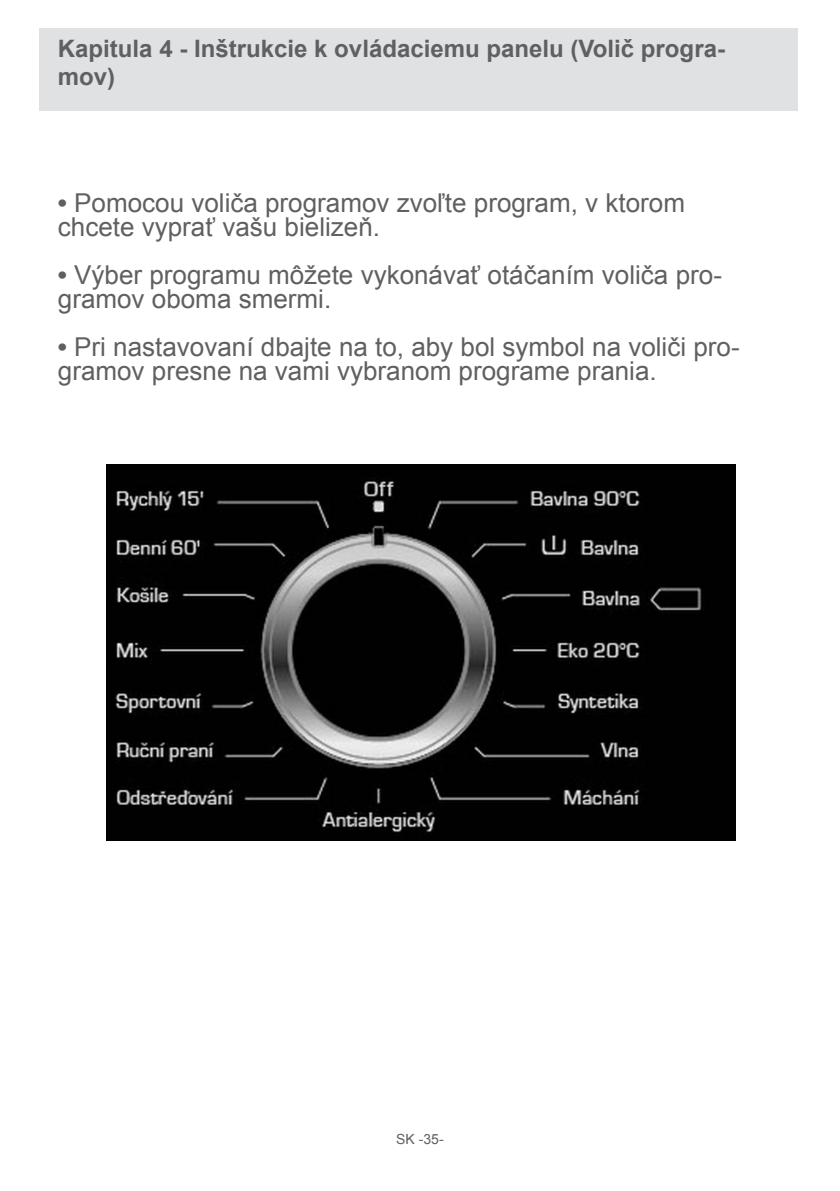
<style>
.page{position:relative;width:840px;height:1191px;background:#fff}
.page>*{position:absolute;margin:0;border:0;box-sizing:border-box;transform-origin:0 0}
.t1{font:26px/24px "Arial";color:#5f6062}
.t2{font:700 24px/28.8px "Arial";color:#5f6062}
.t3{font:14px "Arial";color:#5f6062}
.s1{font-weight:700}
</style>
<div class="page">
<div style="left:40px;top:28px;width:757px;height:83px;background:#e0e1e3"></div>
<img style="left:106px;top:464px;width:628px;height:376px">
<p class="t2" style="left:58px;top:35px;width:668px">Kapitula 4 - Inštrukcie k ovládaciemu panelu (Volič progra&shy;mov)</p>
<p class="t1" style="left:58px;top:191px;width:628px"><span class="s1">•</span> Pomocou voliča programov zvoľte program, v ktorom chcete vyprať vašu bielizeň .</p>
<p class="t1" style="left:58px;top:263px;width:665px"><span class="s1">•</span> Výber programu môžete vykonávať otáčaním voliča pro&shy;gramov oboma smermi.</p>
<p class="t1" style="left:58px;top:335px;width:683px"><span class="s1">•</span> Pri nastavovaní dbajte na to, aby bol symbol na voliči pro&shy;gramov presne na vami vybranom programe prania.</p>
<p class="t3" style="left:396px;top:1129px;width:49px">SK -35-</p>
</div>
